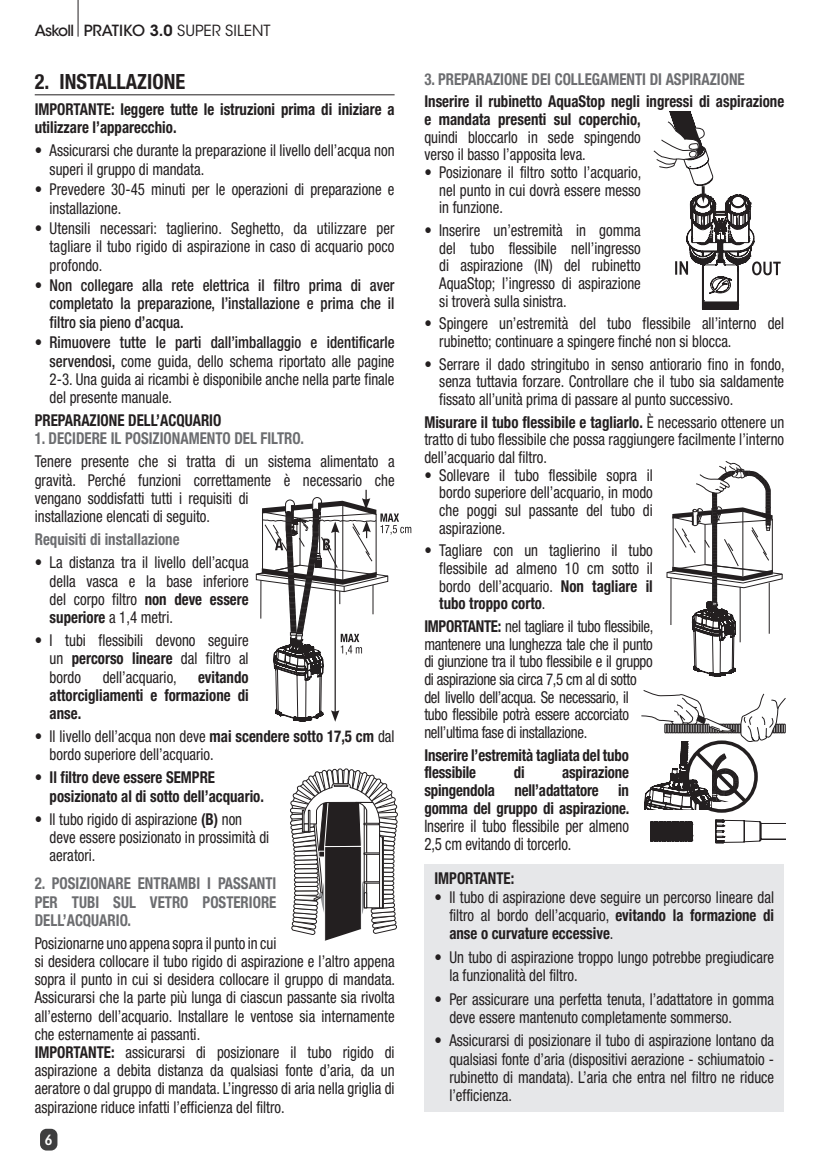
<style>
.page{position:relative;width:819px;height:1166px;background:#fff}
.page>*{position:absolute;margin:0;border:0;box-sizing:border-box;transform-origin:0 0}
.t1{font:700 condensed 21px "Helvetica Neue LT Std";color:#231f20}
.t2{font:condensed 17.15px/17.8px "Helvetica Neue LT Std";letter-spacing:-.01em;color:#231f20;scale:.87 1}
.t3{font:condensed 16.45px/18.2px "Helvetica Neue LT Std";color:#231f20;text-align:justify;scale:.91 1}
.t4{font:700 condensed 16.45px/18.2px "Helvetica Neue LT Std";color:#231f20;scale:.91 1}
.t5{font:condensed 16.45px/17.7px "Helvetica Neue LT Std";letter-spacing:-.02em;color:#231f20;scale:.91 1}
.t6{font:700 condensed 16.45px/18.2px "Helvetica Neue LT Std";color:#6c6d70;text-align:justify;scale:.91 1}
.t7{font:500 condensed 16.45px/18.2px "Helvetica Neue LT Std";color:#231f20;text-align:justify;scale:.91 1}
.t8{font:500 15.22px "ITC Avant Garde Std";letter-spacing:-.05em;color:#231f20}
.t9{font:600 condensed 14px "ITC Avant Garde Std";color:#fff}
.s1{font-weight:600}
.s2{font-weight:400}
.s3{font-weight:500}
.s4{font-weight:700}
</style>
<div class="page">
<div style="left:40px;top:1129px;width:17px;height:21px;background:#3e3e3f;border-radius:7px"></div>
<hr style="left:78px;top:0;width:1px;height:37px;background:#231f20">
<hr style="left:35px;top:94px;width:359px;height:1px;background:#231f20">
<div style="left:424px;top:863px;width:360px;height:248px;background:#e6e7e9"></div>
<svg style="left:290px;top:769px;width:107px;height:172px"></svg>
<div style="left:382px;top:837px;width:1px;height:71px;background:#fff;border:1px solid #231f20"></div>
<div style="left:364px;top:892px;width:3px;height:16px;background:#fff;border:1px solid #231f20"></div>
<svg style="left:653px;top:111px;width:127px;height:199px"></svg>
<svg style="left:666px;top:461px;width:116px;height:215px"></svg>
<svg style="left:641px;top:690px;width:145px;height:154px"></svg>
<svg style="left:256px;top:490px;width:155px;height:232px"></svg>
<p class="t8" style="left:35px;top:21px;width:237px">Askoll PRATIKO <span class="s1">3.0</span> <span class="s2">SUPER SILENT</span></p>
<p class="t1" style="left:35px;top:69px;width:152px">2. INSTALLAZIONE</p>
<p class="t4" style="left:35px;top:100px;width:397px">IMPORTANTE: leggere tutte le istruzioni prima di iniziare a utilizzare l’apparecchio.</p>
<p class="t3" style="left:50px;top:141px;width:380px;text-indent:-15px">• Assicurarsi che durante la preparazione il livello dell’acqua non superi il gruppo di mandata.</p>
<p class="t3" style="left:50px;top:180px;width:380px;text-indent:-15px">• Prevedere 30-45 minuti per le operazioni di preparazione e installazione.</p>
<p class="t3" style="left:50px;top:219px;width:380px;text-indent:-15px">• Utensili necessari: taglierino. Seghetto, da utilizzare per tagliare il tubo rigido di aspirazione in caso di acquario poco profondo.</p>
<p class="t7" style="left:50px;top:276px;width:380px;text-indent:-15px">• Non collegare alla rete elettrica il filtro prima di aver completato la preparazione, l’installazione e prima che il filtro sia pieno d’acqua.</p>
<p class="t3" style="left:50px;top:333px;width:380px;text-indent:-15px"><span class="s3">• Rimuovere tutte le parti dall’imballaggio e identificarle servendosi,</span> come guida, dello schema riportato alle pagine 2-3. Una guida ai ricambi è disponibile anche nella parte finale del presente manuale.</p>
<p class="t4" style="left:35px;top:411px;width:206px">PREPARAZIONE DELL’ACQUARIO</p>
<p class="t6" style="left:35px;top:429px;width:297px">1. DECIDERE IL POSIZIONAMENTO DEL FILTRO.</p>
<p class="t3" style="left:35px;top:452px;width:397px;text-align:left">Tenere presente che si tratta di un sistema alimentato a gravità. Perché funzioni correttamente è necessario che vengano soddisfatti tutti i requisiti di<br>installazione elencati di seguito.</p>
<p class="t6" style="left:35px;top:530px;width:161px">Requisiti di installazione</p>
<p class="t3" style="left:50px;top:553px;width:220px;text-indent:-15px">• La distanza tra il livello dell’acqua della vasca e la base inferiore del corpo filtro <span class="s4">non deve essere superiore</span> a 1,4 metri.</p>
<p class="t3" style="left:50px;top:631px;width:220px;text-indent:-15px">• I tubi flessibili devono seguire un <span class="s4">percorso lineare</span> dal filtro al bordo</p>
<p class="t4" style="left:50px;top:667px;width:220px;text-align:justify;text-indent:148px">evitando attorcigliamenti e formazione di anse.</p>
<p class="t3" style="left:50px;top:727px;width:380px;text-indent:-15px">• Il livello dell’acqua non deve <span class="s4">mai scendere sotto 17,5 cm</span> dal bordo superiore dell’acquario.</p>
<p class="t4" style="left:50px;top:768px;width:237px;text-indent:-15px">• Il filtro deve essere SEMPRE posizionato al di sotto dell’acquario.</p>
<p class="t3" style="left:50px;top:810px;width:243px;text-align:left;text-indent:-15px">• Il tubo rigido di aspirazione <span class="s4">(B)</span> non deve essere posizionato in prossimità di aeratori.</p>
<p class="t6" style="left:35px;top:874px;width:267px">2. POSIZIONARE ENTRAMBI I PASSANTI PER TUBI SUL VETRO POSTERIORE DELL’ACQUARIO.</p>
<p class="t3" style="left:35px;top:934px;width:397px;text-align:left">Posizionarne uno appena sopra il punto in cui<br>si desidera collocare il tubo rigido di aspirazione e l’altro appena sopra il punto in cui si desidera collocare il gruppo di mandata.<br>Assicurarsi che la parte più lunga di ciascun passante sia rivolta all’esterno dell’acquario. Installare le ventose sia internamente che esternamente ai passanti.<br><span class="s4">IMPORTANTE:</span> assicurarsi di posizionare il tubo rigido di aspirazione a debita distanza da qualsiasi fonte d’aria, da un aeratore o dal gruppo di mandata. L’ingresso di aria nella griglia di aspirazione riduce infatti l’efficienza del filtro.</p>
<p class="t3" style="left:103px;top:667px;width:83px">dell’acquario,</p>
<p class="t9" style="left:45px;top:1131px;width:9px">6</p>
<p class="t6" style="left:424px;top:70px;width:353px">3. PREPARAZIONE DEI COLLEGAMENTI DI ASPIRAZIONE</p>
<p class="t4" style="left:424px;top:93px;width:397px;line-height:17.7px">Inserire il rubinetto AquaStop negli ingressi di aspirazione e mandata presenti sul coperchio,</p>
<p class="t3" style="left:424px;top:128px;width:239px;line-height:17.7px">quindi bloccarlo in sede spingendo verso il basso l’apposita leva.</p>
<p class="t3" style="left:439px;top:163px;width:224px;line-height:17.7px;text-indent:-15px">• Posizionare il filtro sotto l’acquario, nel punto in cui dovrà essere messo in funzione.</p>
<p class="t3" style="left:439px;top:221px;width:223px;line-height:17.7px;text-indent:-15px">• Inserire un’estremità in gomma del tubo flessibile nell’ingresso di aspirazione (IN) del rubinetto AquaStop; l’ingresso di aspirazione si troverà sulla sinistra.</p>
<p class="t3" style="left:439px;top:315px;width:380px;line-height:17.7px;text-indent:-15px">• Spingere un’estremità del tubo flessibile all’interno del rubinetto; continuare a spingere finché non si blocca.</p>
<p class="t3" style="left:439px;top:355px;width:381px;line-height:17.7px;text-indent:-15px">• Serrare il dado stringitubo in senso antiorario fino in fondo, senza tuttavia forzare. Controllare che il tubo sia saldamente fissato all’unità prima di passare al punto successivo.</p>
<p class="t3" style="left:424px;top:413px;width:397px;line-height:17.7px"><span class="s4">Misurare il tubo flessibile e tagliarlo.</span> È necessario ottenere un tratto di tubo flessibile che possa raggiungere facilmente l’interno dell’acquario dal filtro.</p>
<p class="t3" style="left:439px;top:466px;width:236px;line-height:17.7px;text-indent:-15px">• Sollevare il tubo flessibile sopra il bordo superiore dell’acquario, in modo che poggi sul passante del tubo di aspirazione.</p>
<p class="t3" style="left:439px;top:542px;width:236px;line-height:17.7px;text-indent:-15px">• Tagliare con un taglierino il tubo flessibile ad almeno 10 cm sotto il bordo dell’acquario. <span class="s4">Non tagliare il tubo troppo corto</span>.</p>
<p class="t5" style="left:424px;top:617px;width:253px"><span class="s4">IMPORTANTE:</span> nel tagliare il tubo flessibile, mantenere una lunghezza tale che il punto di giunzione tra il tubo flessibile e il gruppo di aspirazione sia circa 7,5 cm al di sotto del livello dell’acqua. Se necessario, il tubo flessibile potrà essere accorciato nell’ultima fase di installazione.</p>
<p class="t4" style="left:424px;top:746px;width:226px;line-height:17.7px">Inserire l’estremità tagliata del tubo flessibile</p>
<p class="t4" style="left:424px;top:763px;width:227px;line-height:17.7px;text-align:justify;text-indent:138px">aspirazione spingendola nell’adattatore in gomma del gruppo di aspirazione.</p>
<p class="t2" style="left:424px;top:817px;width:236px">Inserire il tubo flessibile per almeno<br>2,5 cm evitando di torcerlo.</p>
<p class="t4" style="left:434px;top:869px;width:89px">IMPORTANTE:</p>
<p class="t3" style="left:449px;top:887px;width:358px;text-indent:-15px">• Il tubo di aspirazione deve seguire un percorso lineare dal filtro al bordo dell’acquario, <span class="s4">evitando la formazione di anse o curvature eccessive</span>.</p>
<p class="t3" style="left:449px;top:947px;width:358px;text-indent:-15px">• Un tubo di aspirazione troppo lungo potrebbe pregiudicare la funzionalità del filtro.</p>
<p class="t3" style="left:449px;top:989px;width:358px;text-indent:-15px">• Per assicurare una perfetta tenuta, l’adattatore in gomma deve essere mantenuto completamente sommerso.</p>
<p class="t3" style="left:449px;top:1031px;width:358px;text-indent:-15px">• Assicurarsi di posizionare il tubo di aspirazione lontano da qualsiasi fonte d’aria (dispositivi aerazione - schiumatoio - rubinetto di mandata). L’aria che entra nel filtro ne riduce l’efficienza.</p>
<p class="t4" style="left:513px;top:763px;width:13px">di</p>
</div>
